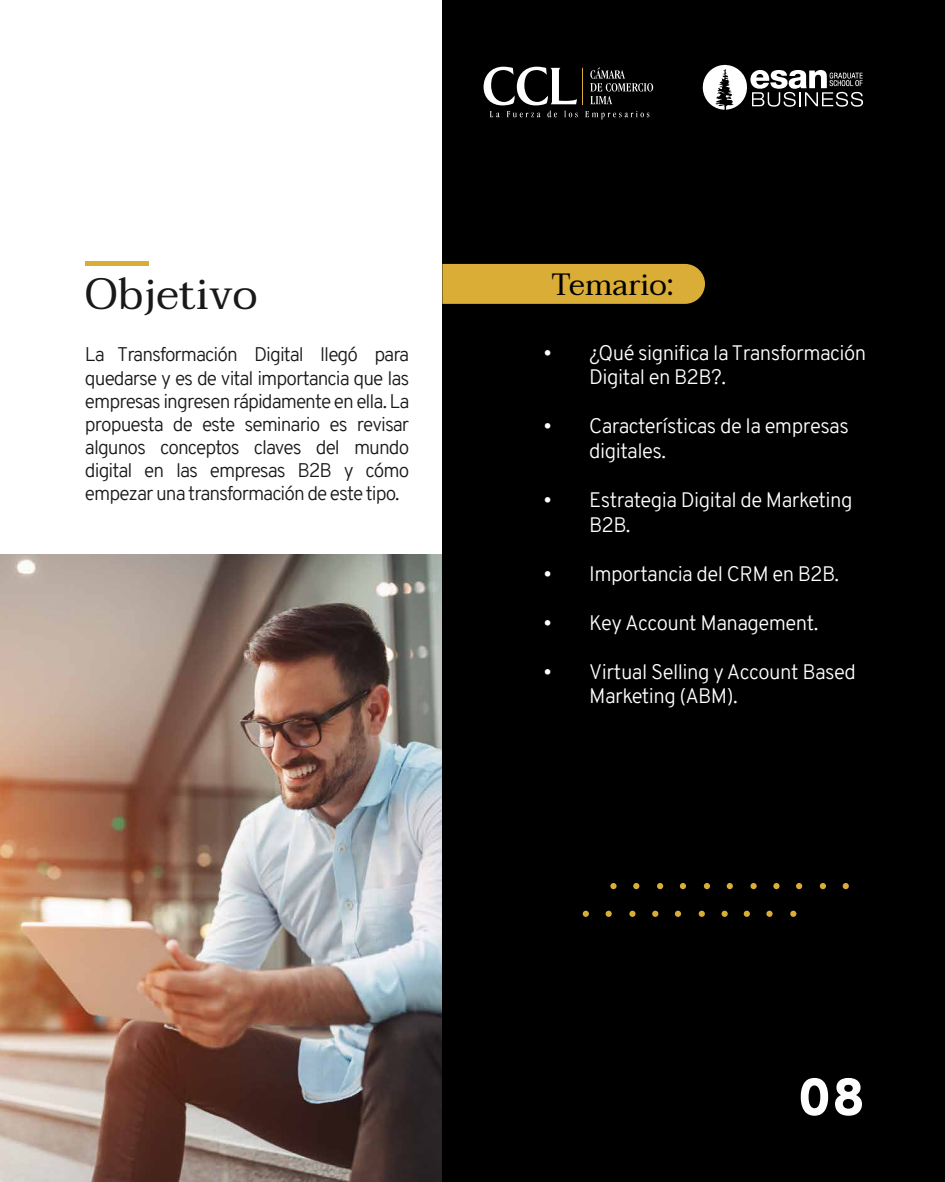
<style>
.page{position:relative;width:945px;height:1182px;background:#fff}
.page>*{position:absolute;margin:0;border:0;box-sizing:border-box;transform-origin:0 0}
.t1{font:900 52.15px "Overpass";color:#fff}
.t2{font:43.66px "Taviraj";color:#191919}
.t3{font:30.62px "Taviraj";color:#000}
.t4{font:300 20.47px/24.5px "Overpass";letter-spacing:-.025em;color:#fff}
.t5{font:300 19.25px/23.1px "Overpass";letter-spacing:-.05em;color:#191919;text-align:justify}
</style>
<div class="page">
<img style="left:0;top:554px;width:442px;height:627px">
<hr style="left:85px;top:262px;width:63px;height:4px;background:#d9ad36">
<div style="left:442px;top:0;width:503px;height:1181px;background:#000"></div>
<div style="left:442px;top:264px;width:263px;height:40px;background:#d9ad36"></div>
<svg style="left:590px;top:67px;width:63px;height:37px"></svg>
<hr style="left:582px;top:68px;width:1px;height:37px;background:#d9ad36">
<svg style="left:484px;top:67px;width:94px;height:50px"></svg>
<svg style="left:585px;top:111px;width:64px;height:8px"></svg>
<svg style="left:702px;top:64px;width:161px;height:46px"></svg>
<svg style="left:610px;top:882px;width:7px;height:7px"></svg>
<svg style="left:633px;top:882px;width:6px;height:7px"></svg>
<svg style="left:657px;top:882px;width:6px;height:7px"></svg>
<div style="left:680px;top:882px;width:6px;height:7px;background:#d9ad36;border-radius:50%"></div>
<div style="left:704px;top:882px;width:6px;height:7px;background:#d9ad36;border-radius:50%"></div>
<svg style="left:727px;top:882px;width:6px;height:7px"></svg>
<svg style="left:751px;top:882px;width:6px;height:7px"></svg>
<svg style="left:773px;top:882px;width:7px;height:7px"></svg>
<svg style="left:583px;top:910px;width:6px;height:6px"></svg>
<svg style="left:606px;top:910px;width:6px;height:6px"></svg>
<div style="left:629px;top:910px;width:7px;height:6px;background:#d9ad36;border-radius:50%"></div>
<svg style="left:652px;top:910px;width:6px;height:6px"></svg>
<svg style="left:796px;top:882px;width:6px;height:7px"></svg>
<div style="left:820px;top:882px;width:6px;height:7px;background:#d9ad36;border-radius:50%"></div>
<svg style="left:843px;top:882px;width:6px;height:7px"></svg>
<svg style="left:675px;top:910px;width:6px;height:6px"></svg>
<svg style="left:699px;top:910px;width:6px;height:6px"></svg>
<svg style="left:722px;top:910px;width:6px;height:6px"></svg>
<svg style="left:744px;top:910px;width:6px;height:6px"></svg>
<div style="left:766px;top:910px;width:7px;height:6px;background:#d9ad36;border-radius:50%"></div>
<svg style="left:790px;top:910px;width:6px;height:6px"></svg>
<h2 class="t2" style="left:85px;top:259px;width:174px">Objetivo</h2>
<p class="t5" style="left:85px;top:343px;width:326px">La Transformación Digital llegó para quedarse y es de vital importancia que las empresas ingresen rápidamente en ella. La propuesta de este seminario es revisar algunos conceptos claves del mundo digital en las empresas B2B y cómo empezar una transformación de este tipo.</p>
<h3 class="t3" style="left:551px;top:260px;width:124px">Temario:</h3>
<p class="t4" style="left:589px;top:340px;width:279px;text-indent:-46px">• ¿Qué significa la Transformación<br>Digital en B2B?.</p>
<p class="t4" style="left:589px;top:414px;width:261px;text-indent:-46px">• Características de la empresas digitales.</p>
<p class="t4" style="left:589px;top:487px;width:265px;text-indent:-46px">• Estrategia Digital de Marketing<br>B2B.</p>
<p class="t4" style="left:544px;top:561px;width:297px">• Importancia del CRM en B2B.</p>
<p class="t4" style="left:544px;top:610px;width:276px">• Key Account Management.</p>
<p class="t4" style="left:589px;top:659px;width:268px;text-indent:-46px">• Virtual Selling y Account Based<br>Marketing (ABM).</p>
<h1 class="t1" style="left:797px;top:1059px;width:70px">08</h1>
</div>
